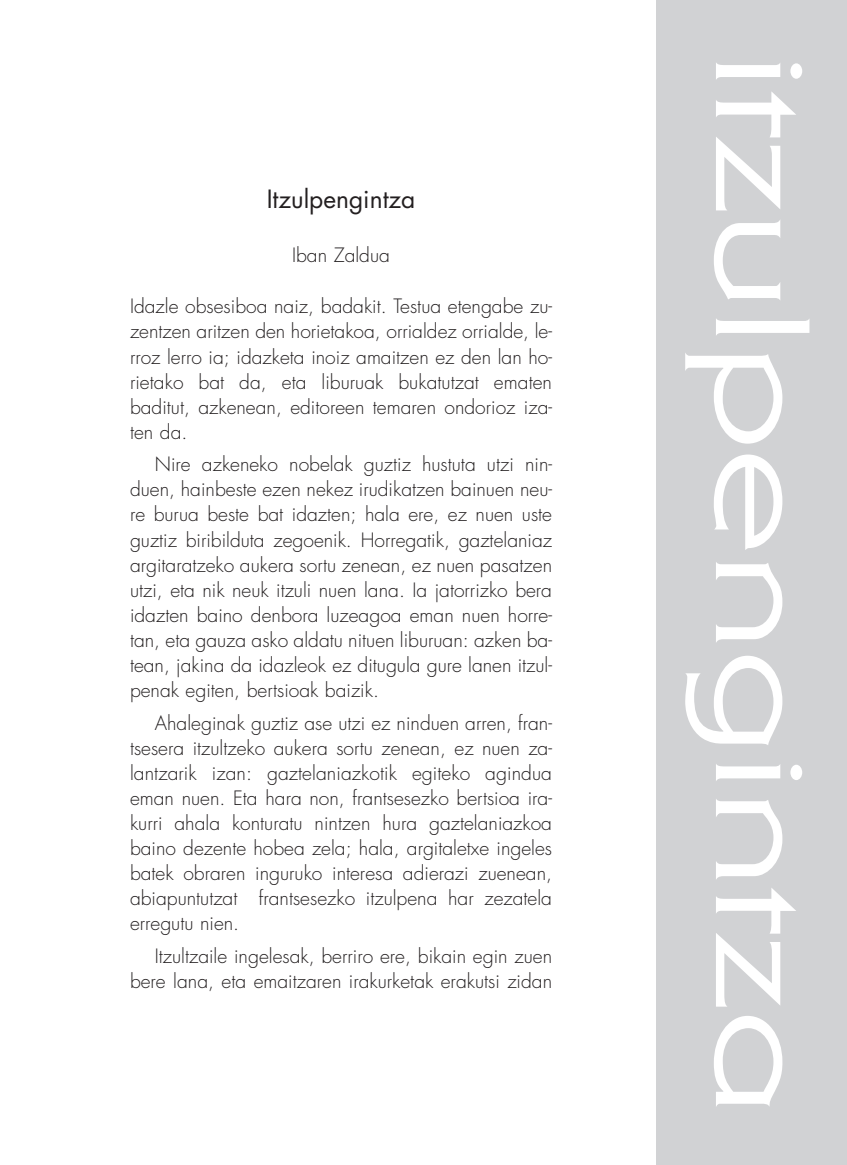
<style>
.page{position:relative;width:847px;height:1165px;background:#fff}
.page>*{position:absolute;margin:0;border:0;box-sizing:border-box;transform-origin:0 0}
.t1{font:131.25px "Serif Gothic";color:#fff;scale:1.3 1}
.t2{font:24.5px "Futura";color:#231f20}
.t3{font:300 19.25px/25px "Futura";color:#231f20;text-align:justify}
</style>
<div class="page">
<div style="left:656px;top:0;width:190px;height:1165px;background:#d1d2d4"></div>
<p class="t2" style="left:266px;top:188px;width:150px">Itzulpengintza</p>
<p class="t3" style="left:292px;top:244px;width:99px">Iban Zaldua</p>
<p class="t3" style="left:130px;top:295px;width:423px">Idazle obsesiboa naiz, badakit. Testua etengabe zu&shy;zen tzen aritzen den horietakoa, orrialdez orrialde, le&shy;rroz lerro ia; idazketa inoiz amaitzen ez den lan ho&shy;rietako bat da, eta liburuak bukatutzat ematen baditut, azkenean, editoreen temaren ondorioz iza&shy;ten da.</p>
<p class="t3" style="left:130px;top:453px;width:423px;text-indent:25px">Nire azkeneko nobelak guztiz hustuta utzi nin&shy;duen, hainbeste ezen nekez irudikatzen bainuen neu&shy;re burua beste bat idazten; hala ere, ez nuen uste guztiz biribilduta zegoenik. Horregatik, gaztelaniaz argitaratzeko aukera sortu zenean, ez nuen pasatzen utzi, eta nik neuk itzuli nuen lana. Ia jatorrizko bera idazten baino denbora luzeagoa eman nuen horre&shy;tan, eta gauza asko aldatu nituen liburuan: azken ba&shy;tean, jakina da idazleok ez ditugula gure lanen itzul&shy;penak egiten, bertsioak baizik.</p>
<p class="t3" style="left:130px;top:712px;width:423px;text-indent:25px">Ahaleginak guztiz ase utzi ez ninduen arren, fran&shy;tsesera itzultzeko aukera sortu zenean, ez nuen za&shy;lantzarik izan: gaztelaniazkotik egiteko agindua eman nuen. Eta hara non, frantsesezko bertsioa ira&shy;kurri ahala konturatu nintzen hura gaztelaniazkoa baino dezente hobea zela; hala, argitaletxe ingeles batek obraren inguruko interesa adierazi zuenean, abiapuntutzat frantsesezko itzulpena har zezatela erregutu nien.</p>
<p class="t3" style="left:130px;top:945px;width:423px;text-align:right">Itzultzaile ingelesak, berriro ere, bikain egin zuen bere lana, eta emaitzaren irakurketak erakutsi zidan</p>
<h1 class="t1" style="left:809px;top:52px;width:818px;rotate:90deg">itzulpengintza</h1>
</div>
